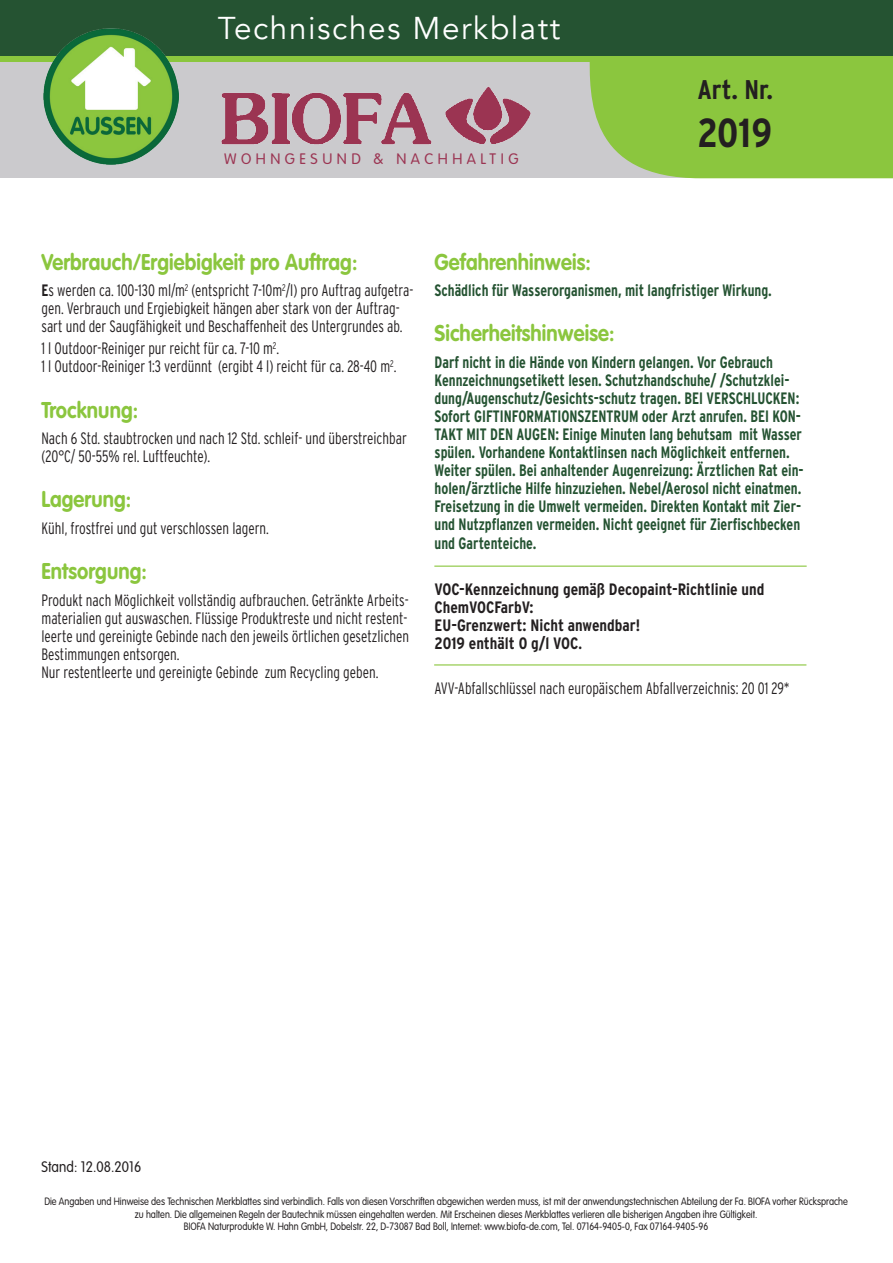
<style>
.page{position:relative;width:893px;height:1263px;background:#fff}
.page>*{position:absolute;margin:0;border:0;box-sizing:border-box;transform-origin:0 0}
.t1{font:700 condensed 40.5px "Interstate";color:#231f20}
.t2{font:31.5px "Avenir";letter-spacing:.05em;color:#fff}
.t3{font:700 condensed 27px "Interstate";color:#231f20}
.t4{font:700 22.5px "VAG Rounded Std";letter-spacing:.005em;color:#8bc63e;scale:.9 1}
.t5{font:300 condensed 16.5px/18px "Interstate";color:#231f20;scale:.9 1}
.t6{font:700 condensed 16.5px/18px "Interstate";color:#255332;scale:.9 1}
.t7{font:700 condensed 16.5px/18px "Interstate";color:#231f20}
.t8{font:300 15px "VAG Rounded Std";letter-spacing:.3em;color:#9b3452}
.t9{font:300 15px "VAG Rounded Std";letter-spacing:.005em;color:#231f20;scale:.9 1}
.t10{font:300 10.5px/12.6px "VAG Rounded Std";color:#231f20;text-align:center;scale:.87 1}
.s1{font-weight:700}
</style>
<div class="page">
<hr style="left:434px;top:664px;width:372px;height:1px;background:#8bc63e">
<hr style="left:434px;top:566px;width:373px;height:1px;background:#8bc63e">
<div style="left:0;top:0;width:893px;height:178px;background:#cbcacd"></div>
<svg style="left:589px;top:62px;width:304px;height:117px"></svg>
<svg style="left:0;top:55px;width:893px;height:7px;fill:#8bc63e"></svg>
<div style="left:0;top:0;width:893px;height:55px;background:#255332"></div>
<img style="left:221px;top:87px;width:310px;height:58px">
<img style="left:43px;top:29px;width:136px;height:136px">
<h2 class="t2" style="left:218px;top:9px;width:344px">Technisches Merkblatt</h2>
<p class="t8" style="left:224px;top:150px;width:296px">WOHNGESUND &amp; NACHHALTIG</p>
<h3 class="t3" style="left:697px;top:73px;width:77px">Art. Nr.</h3>
<h1 class="t1" style="left:697px;top:108px;width:76px">2019</h1>
<h3 class="t4" style="left:41px;top:248px;width:353px">Verbrauch/Ergiebigkeit pro Auftrag:</h3>
<p class="t5" style="left:41px;top:281px;width:415px"><span class="s1">E</span>s werden ca. 100-130 ml/m<sup>2</sup> (entspricht 7-10m<sup>2</sup>/l) pro Auftrag aufgetra&shy;gen. Verbrauch und Ergiebigkeit hängen aber stark von der Auftrag&shy;sart und der Saugfähigkeit und Beschaffenheit des Untergrundes ab.</p>
<p class="t5" style="left:41px;top:339px;width:396px">1 l Outdoor-Reiniger pur reicht für ca. 7-10 m<sup>2</sup>.<br>1 l Outdoor-Reiniger 1:3 verdünnt (ergibt 4 l) reicht für ca. 28-40 m<sup>2</sup>.</p>
<h3 class="t4" style="left:41px;top:396px;width:109px">Trocknung:</h3>
<p class="t5" style="left:41px;top:429px;width:407px">Nach 6 Std. staubtrocken und nach 12 Std. schleif- und überstreichbar (20°C/ 50-55% rel. Luftfeuchte).</p>
<h3 class="t4" style="left:41px;top:486px;width:101px">Lagerung:</h3>
<p class="t5" style="left:41px;top:519px;width:254px">Kühl, frostfrei und gut verschlossen lagern.</p>
<h3 class="t4" style="left:41px;top:558px;width:119px">Entsorgung:</h3>
<p class="t5" style="left:41px;top:591px;width:410px">Produkt nach Möglichkeit vollständig aufbrauchen. Getränkte Arbeits&shy;materialien gut auswaschen. Flüssige Produktreste und nicht restent&shy;leerte und gereinigte Gebinde nach den jeweils örtlichen gesetzlichen Bestimmungen entsorgen.<br>Nur restentleerte und gereinigte Gebinde zum Recycling geben.</p>
<h3 class="t4" style="left:435px;top:248px;width:175px">Gefahrenhinweis:</h3>
<p class="t6" style="left:435px;top:281px;width:376px">Schädlich für Wasserorganismen, mit langfristiger Wirkung.</p>
<h3 class="t4" style="left:435px;top:320px;width:201px">Sicherheitshinweise:</h3>
<p class="t6" style="left:435px;top:353px;width:412px">Darf nicht in die Hände von Kindern gelangen. Vor Gebrauch Kennzeichnungsetikett lesen. Schutzhandschuhe/ /Schutzklei&shy;dung/Augenschutz/Gesichts-schutz tragen. BEI VERSCHLUCKEN:<br>Sofort GIFTINFORMATIONSZENTRUM oder Arzt anrufen. BEI KON-TAKT MIT DEN AUGEN: Einige Minuten lang behutsam mit Wasser spülen. Vorhandene Kontaktlinsen nach Möglichkeit entfernen.<br>Weiter spülen. Bei anhaltender Augenreizung: Ärztlichen Rat ein&shy;holen/ärztliche Hilfe hinzuziehen. Nebel/Aerosol nicht einatmen.<br>Freisetzung in die Umwelt vermeiden. Direkten Kontakt mit Zier&shy;und Nutzpflanzen vermeiden. Nicht geeignet für Zierfischbecken</p>
<p class="t6" style="left:435px;top:534px;width:115px">und Gartenteiche.</p>
<p class="t7" style="left:435px;top:580px;width:331px">VOC-Kennzeichnung gemäß Decopaint-Richtlinie und<br>ChemVOCFarbV:<br>EU-Grenzwert: Nicht anwendbar!<br>2019 enthält 0 g/l VOC.</p>
<p class="t5" style="left:435px;top:679px;width:396px">AVV-Abfallschlüssel nach europäischem Abfallverzeichnis: 20 01 29*</p>
<p class="t9" style="left:41px;top:1159px;width:112px">Stand: 12.08.2016</p>
<p class="t10" style="left:44px;top:1195px;width:925px">Die Angaben und Hinweise des Technischen Merkblattes sind verbindlich. Falls von diesen Vorschriften abgewichen werden muss, ist mit der anwendungstechnischen Abteilung der Fa. BIOFA vorher Rücksprache zu halten. Die allgemeinen Regeln der Bautechnik müssen eingehalten werden. Mit Erscheinen dieses Merkblattes verlieren alle bisherigen Angaben ihre Gültigkeit.<br>BIOFA Naturprodukte W. Hahn GmbH, Dobelstr. 22, D-73087 Bad Boll, Internet: www.biofa-de.com, Tel. 07164-9405-0, Fax 07164-9405-96</p>
</div>
